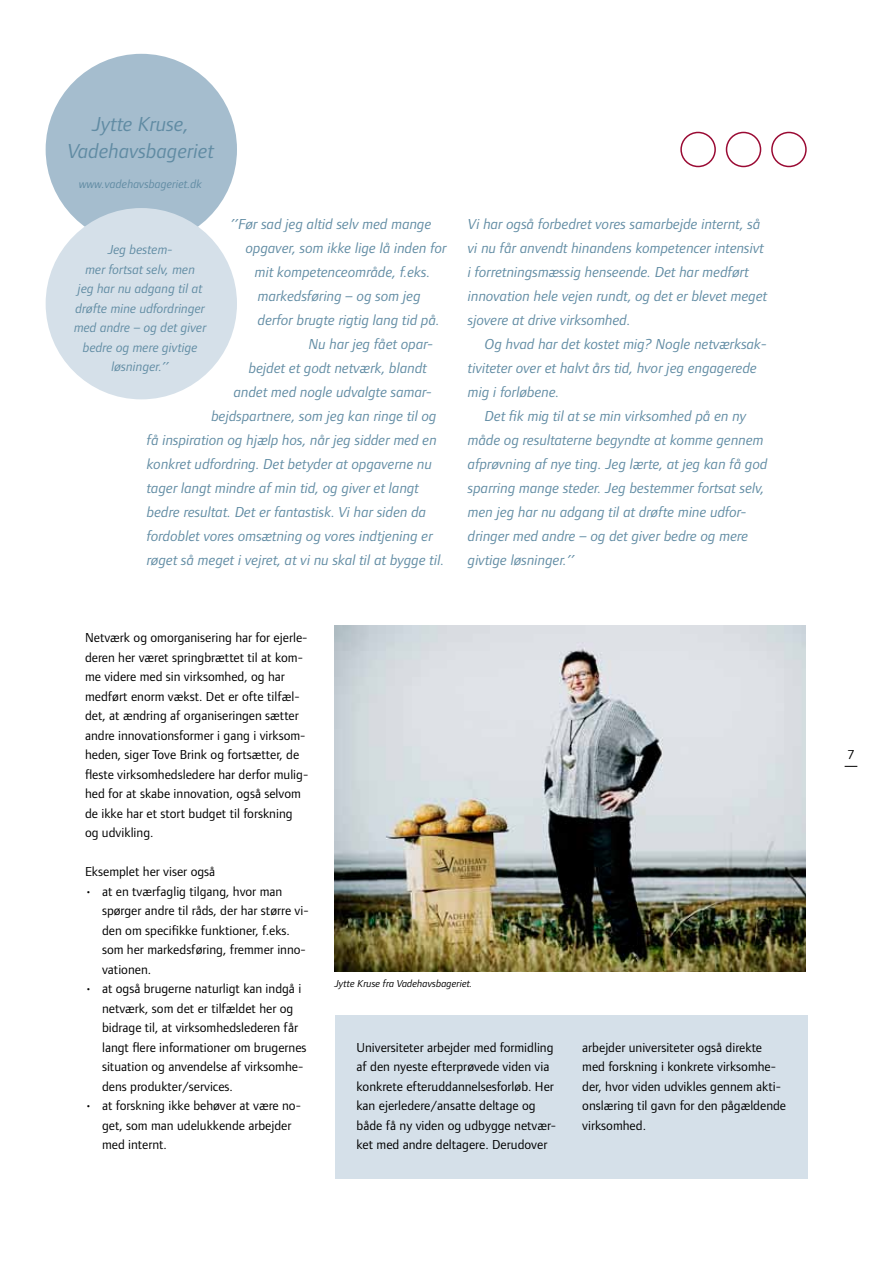
<style>
.page{position:relative;width:893px;height:1263px;background:#fff}
.page>*{position:absolute;margin:0;border:0;box-sizing:border-box;transform-origin:0 0}
.t1{font:italic 21px/27px "Foundry Form Sans";color:#608ba3;text-align:center}
.t2{font:italic 15px/24px "Foundry Form Sans";color:#608ba3}
.t3{font:13.5px/19.5px "Foundry Form Sans";color:#000}
.t4{font:italic 13.5px/19.5px "Foundry Form Sans";color:#608ba3;text-align:center}
.t5{font:italic 12px "Foundry Form Sans";color:#608ba3}
.t6{font:italic 10.5px "Foundry Form Sans";color:#000}
</style>
<div class="page">
<svg style="left:845px;top:766px;width:12px;height:1px"></svg>
<div style="left:335px;top:1015px;width:473px;height:163px;background:#d5e0e9"></div>
<div style="left:46px;top:54px;width:191px;height:191px;background:#a5bdce;border-radius:50%"></div>
<div style="left:46px;top:208px;width:191px;height:191px;background:#d5e0e9;border-radius:50%"></div>
<img style="left:334px;top:625px;width:472px;height:347px">
<div style="left:771px;top:132px;width:36px;height:35px;border:2px solid #9a0a33;border-radius:50%"></div>
<div style="left:726px;top:132px;width:35px;height:35px;border:2px solid #9a0a33;border-radius:50%"></div>
<div style="left:680px;top:132px;width:36px;height:35px;border:2px solid #9a0a33;border-radius:50%"></div>
<h1 class="t1" style="left:67px;top:110px;width:148px">Jytte Kruse,<br>Vadehavsbageriet</h1>
<p class="t5" style="left:79px;top:177px;width:124px">www.vadehavsbageriet.dk</p>
<p class="t2" style="left:231px;top:212px;width:202px">’’Før sad jeg altid selv med mange</p>
<p class="t2" style="left:246px;top:236px;width:202px">opgaver, som ikke lige lå inden for</p>
<p class="t2" style="left:255px;top:260px;width:177px">mit kompetenceområde, f.eks.</p>
<p class="t2" style="left:258px;top:284px;width:164px">markedsføring – og som jeg</p>
<p class="t2" style="left:258px;top:308px;width:184px">derfor brugte rigtig lang tid på.</p>
<p class="t2" style="left:309px;top:332px;width:126px">Nu har jeg fået opar-</p>
<p class="t2" style="left:249px;top:356px;width:180px">bejdet et godt netværk, blandt</p>
<p class="t2" style="left:234px;top:380px;width:200px">andet med nogle udvalgte samar-</p>
<p class="t2" style="left:211px;top:404px;width:227px">bejdspartnere, som jeg kan ringe til og</p>
<p class="t2" style="left:147px;top:428px;width:292px">få inspiration og hjælp hos, når jeg sidder med en</p>
<p class="t2" style="left:147px;top:452px;width:287px">konkret udfordring. Det betyder at opgaverne nu</p>
<p class="t2" style="left:147px;top:476px;width:274px">tager langt mindre af min tid, og giver et langt</p>
<p class="t2" style="left:147px;top:500px;width:281px">bedre resultat. Det er fantastisk. Vi har siden da</p>
<p class="t2" style="left:147px;top:524px;width:288px">fordoblet vores omsætning og vores indtjening er</p>
<p class="t2" style="left:147px;top:548px;width:299px">røget så meget i vejret, at vi nu skal til at bygge til.</p>
<p class="t4" style="left:74px;top:240px;width:134px">Jeg bestem-<br>mer fortsat selv, men<br>jeg har nu adgang til at drøfte mine udfordringer med andre – og det giver bedre og mere givtige løsninger.’’</p>
<p class="t2" style="left:468px;top:212px;width:301px">Vi har også forbedret vores samarbejde internt, så vi nu får anvendt hinandens kompetencer intensivt i forretningsmæssig henseende. Det har medført innovation hele vejen rundt, og det er blevet meget sjovere at drive virksomhed.</p>
<p class="t2" style="left:468px;top:332px;width:301px;text-indent:17px">Og hvad har det kostet mig? Nogle netværksak&shy;tiviteter over et halvt års tid, hvor jeg engagerede mig i forløbene.</p>
<p class="t2" style="left:468px;top:404px;width:301px;text-indent:17px">Det fik mig til at se min virksomhed på en ny måde og resultaterne begyndte at komme gennem afprøvning af nye ting. Jeg lærte, at jeg kan få god sparring mange steder. Jeg bestemmer fortsat selv, men jeg har nu adgang til at drøfte mine udfor&shy;dringer med andre – og det giver bedre og mere givtige løsninger.’’</p>
<p class="t3" style="left:85px;top:628px;width:225px">Netværk og omorganisering har for ejerle&shy;deren her været springbrættet til at kom&shy;me videre med sin virksomhed, og har medført enorm vækst. Det er ofte tilfæl&shy;det, at ændring af organiseringen sætter andre innovationsformer i gang i virksom&shy;heden, siger Tove Brink og fortsætter, de fleste virksomhedsledere har derfor mulig&shy;hed for at skabe innovation, også selvom de ikke har et stort budget til forskning og udvikling.</p>
<p class="t3" style="left:85px;top:862px;width:132px">Eksemplet her viser også</p>
<p class="t3" style="left:102px;top:881px;width:208px;text-indent:-17px">• at en tværfaglig tilgang, hvor man spørger andre til råds, der har større vi&shy;den om specifikke funktioner, f.eks. som her markedsføring, fremmer inno&shy;vationen.</p>
<p class="t3" style="left:102px;top:979px;width:206px;text-indent:-17px">• at også brugerne naturligt kan indgå i netværk, som det er tilfældet her og bidrage til, at virksomhedslederen får langt flere informationer om brugernes situation og anvendelse af virksomhe&shy;dens produkter/services.</p>
<p class="t3" style="left:102px;top:1096px;width:200px;text-indent:-17px">• at forskning ikke behøver at være no&shy;get, som man udelukkende arbejder med internt.</p>
<p class="t6" style="left:334px;top:978px;width:140px">Jytte Kruse fra Vadehavsbageriet.</p>
<p class="t3" style="left:356px;top:1037px;width:201px">Universiteter arbejder med formidling af den nyeste efterprøvede viden via konkrete efteruddannelsesforløb. Her kan ejerledere/ansatte deltage og både få ny viden og udbygge netvær&shy;ket med andre deltagere. Derudover</p>
<p class="t3" style="left:582px;top:1037px;width:205px">arbejder universiteter også direkte med forskning i konkrete virksomhe&shy;der, hvor viden udvikles gennem akti&shy;onslæring til gavn for den pågældende virksomhed.</p>
<p class="t3" style="left:848px;top:745px;width:8px">7</p>
</div>
